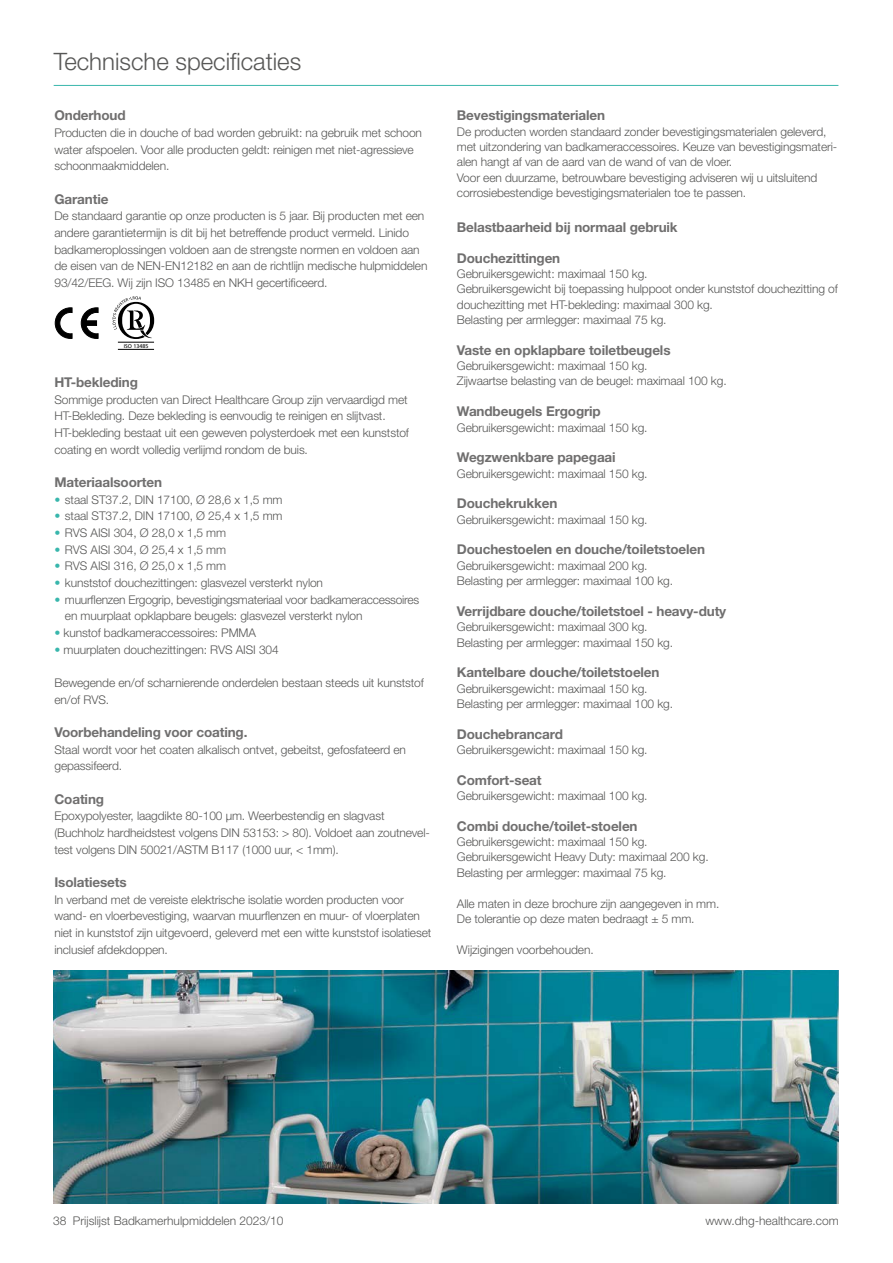
<style>
.page{position:relative;width:893px;height:1263px;background:#fff}
.page>*{position:absolute;margin:0;border:0;box-sizing:border-box;transform-origin:0 0}
.t1{font:300 24px "Helvetica Neue LT Std";color:#575756}
.t2{font:700 13.5px "Helvetica Neue LT Std";letter-spacing:-.01em;color:#706f6f}
.t3{font:300 12px/16.6px "Helvetica Neue LT Std";letter-spacing:-.01em;color:#575756}
.t4{font:5.4px "Frutiger";color:#000}
.s1{color:#38b6ac}
</style>
<div class="page">
<hr style="left:54px;top:85px;width:784px;height:1px;background:#38b6ac">
<img style="left:53px;top:971px;width:785px;height:232px">
<svg style="left:55px;top:308px;width:17px;height:30px"></svg>
<svg style="left:81px;top:308px;width:17px;height:30px"></svg>
<svg style="left:112px;top:296px;width:42px;height:43px"></svg>
<hr style="left:118px;top:342px;width:36px;height:1px;background:#000">
<hr style="left:118px;top:349px;width:36px;height:1px;background:#000">
<h1 class="t1" style="left:54px;top:47px;width:249px">Technische specificaties</h1>
<p class="t2" style="left:54px;top:107px;width:73px">Onderhoud</p>
<p class="t3" style="left:54px;top:124px;width:369px">Producten die in douche of bad worden gebruikt: na gebruik met schoon water afspoelen. Voor alle producten geldt: reinigen met niet-agressieve schoonmaakmiddelen.</p>
<p class="t2" style="left:54px;top:191px;width:56px">Garantie</p>
<p class="t3" style="left:54px;top:207px;width:375px">De standaard garantie op onze producten is 5 jaar. Bij producten met een andere garantietermijn is dit bij het betreffende product vermeld. Linido badkameroplossingen voldoen aan de strengste normen en voldoen aan de eisen van de NEN-EN12182 en aan de richtlijn medische hulpmiddelen 93/42/EEG. Wij zijn ISO 13485 en NKH gecertificeerd.</p>
<p class="t4" style="left:124px;top:342px;width:26px">ISO 13485</p>
<p class="t2" style="left:54px;top:374px;width:85px">HT-bekleding</p>
<p class="t3" style="left:54px;top:391px;width:356px">Sommige producten van Direct Healthcare Group zijn vervaardigd met HT-Bekleding. Deze bekleding is eenvoudig te reinigen en slijtvast.<br>HT-bekleding bestaat uit een geweven polysterdoek met een kunststof coating en wordt volledig verlijmd rondom de buis.</p>
<p class="t2" style="left:54px;top:474px;width:109px">Materiaalsoorten</p>
<p class="t3" style="left:54px;top:491px;width:230px"><span class="s1">•</span> staal ST37.2, DIN 17100, Ø 28,6 x 1,5 mm</p>
<p class="t3" style="left:54px;top:507px;width:230px"><span class="s1">•</span> staal ST37.2, DIN 17100, Ø 25,4 x 1,5 mm</p>
<p class="t3" style="left:54px;top:524px;width:173px"><span class="s1">•</span> RVS AISI 304, Ø 28,0 x 1,5 mm</p>
<p class="t3" style="left:54px;top:541px;width:173px"><span class="s1">•</span> RVS AISI 304, Ø 25,4 x 1,5 mm</p>
<p class="t3" style="left:54px;top:557px;width:173px"><span class="s1">•</span> RVS AISI 316, Ø 25,0 x 1,5 mm</p>
<p class="t3" style="left:54px;top:574px;width:270px"><span class="s1">•</span> kunststof douchezittingen: glasvezel versterkt nylon</p>
<p class="t3" style="left:65px;top:591px;width:356px;text-indent:-10px"><span class="s1">•</span> muurflenzen Ergogrip, bevestigingsmateriaal voor badkameraccessoires en muurplaat opklapbare beugels: glasvezel versterkt nylon</p>
<p class="t3" style="left:54px;top:624px;width:203px"><span class="s1">•</span> kunstof badkameraccessoires: PMMA</p>
<p class="t3" style="left:54px;top:641px;width:226px"><span class="s1">•</span> muurplaten douchezittingen: RVS AISI 304</p>
<p class="t3" style="left:54px;top:674px;width:371px">Bewegende en/of scharnierende onderdelen bestaan steeds uit kunststof en/of RVS.</p>
<p class="t2" style="left:54px;top:724px;width:194px">Voorbehandeling voor coating.</p>
<p class="t3" style="left:54px;top:741px;width:353px">Staal wordt voor het coaten alkalisch ontvet, gebeitst, gefosfateerd en gepassifeerd.</p>
<p class="t2" style="left:54px;top:790px;width:51px">Coating</p>
<p class="t3" style="left:54px;top:807px;width:377px">Epoxypolyester, laagdikte 80-100 µm. Weerbestendig en slagvast (Buchholz hardheidstest volgens DIN 53153: &gt; 80). Voldoet aan zoutnevel&shy;test volgens DIN 50021/ASTM B117 (1000 uur, &lt; 1mm).</p>
<p class="t2" style="left:54px;top:874px;width:74px">Isolatiesets</p>
<p class="t3" style="left:54px;top:891px;width:378px">In verband met de vereiste elektrische isolatie worden producten voor wand- en vloerbevestiging, waarvan muurflenzen en muur- of vloerplaten niet in kunststof zijn uitgevoerd, geleverd met een witte kunststof isolatieset inclusief afdekdoppen.</p>
<p class="t2" style="left:457px;top:107px;width:150px">Bevestigingsmaterialen</p>
<p class="t3" style="left:457px;top:123px;width:382px;line-height:15.3px">De producten worden standaard zonder bevestigingsmaterialen geleverd, met uitzondering van badkameraccessoires. Keuze van bevestigingsmateri&shy;alen hangt af van de aard van de wand of van de vloer.<br>Voor een duurzame, betrouwbare bevestiging adviseren wij u uitsluitend corrosiebestendige bevestigingsmaterialen toe te passen.</p>
<p class="t2" style="left:457px;top:219px;width:222px">Belastbaarheid bij normaal gebruik</p>
<p class="t2" style="left:457px;top:249px;width:105px">Douchezittingen</p>
<p class="t3" style="left:457px;top:266px;width:382px;line-height:15.3px">Gebruikersgewicht: maximaal 150 kg.<br>Gebruikersgewicht bij toepassing hulppoot onder kunststof douchezitting of douchezitting met HT-bekleding: maximaal 300 kg.<br>Belasting per armlegger: maximaal 75 kg.</p>
<p class="t2" style="left:457px;top:342px;width:215px">Vaste en opklapbare toiletbeugels</p>
<p class="t3" style="left:457px;top:358px;width:271px;line-height:15.3px">Gebruikersgewicht: maximaal 150 kg.<br>Zijwaartse belasting van de beugel: maximaal 100 kg.</p>
<p class="t2" style="left:457px;top:403px;width:145px">Wandbeugels Ergogrip</p>
<p class="t3" style="left:457px;top:419px;width:192px">Gebruikersgewicht: maximaal 150 kg.</p>
<p class="t2" style="left:457px;top:449px;width:160px">Wegzwenkbare papegaai</p>
<p class="t3" style="left:457px;top:465px;width:192px">Gebruikersgewicht: maximaal 150 kg.</p>
<p class="t2" style="left:457px;top:495px;width:102px">Douchekrukken</p>
<p class="t3" style="left:457px;top:511px;width:192px">Gebruikersgewicht: maximaal 150 kg.</p>
<p class="t2" style="left:457px;top:541px;width:250px">Douchestoelen en douche/toiletstoelen</p>
<p class="t3" style="left:457px;top:558px;width:218px;line-height:15.3px">Gebruikersgewicht: maximaal 200 kg.<br>Belasting per armlegger: maximaal 100 kg.</p>
<p class="t2" style="left:457px;top:603px;width:271px">Verrijdbare douche/toiletstoel - heavy-duty</p>
<p class="t3" style="left:457px;top:619px;width:218px;line-height:15.3px">Gebruikersgewicht: maximaal 300 kg.<br>Belasting per armlegger: maximaal 150 kg.</p>
<p class="t2" style="left:457px;top:664px;width:204px">Kantelbare douche/toiletstoelen</p>
<p class="t3" style="left:457px;top:680px;width:218px;line-height:15.3px">Gebruikersgewicht: maximaal 150 kg.<br>Belasting per armlegger: maximaal 100 kg.</p>
<p class="t2" style="left:457px;top:725px;width:108px">Douchebrancard</p>
<p class="t3" style="left:457px;top:741px;width:192px">Gebruikersgewicht: maximaal 150 kg.</p>
<p class="t2" style="left:457px;top:771px;width:86px">Comfort-seat</p>
<p class="t3" style="left:457px;top:787px;width:192px">Gebruikersgewicht: maximaal 100 kg.</p>
<p class="t2" style="left:457px;top:818px;width:182px">Combi douche/toilet-stoelen</p>
<p class="t3" style="left:457px;top:834px;width:253px;line-height:15.3px">Gebruikersgewicht: maximaal 150 kg.<br>Gebruikersgewicht Heavy Duty: maximaal 200 kg.<br>Belasting per armlegger: maximaal 75 kg.</p>
<p class="t3" style="left:457px;top:895px;width:264px;line-height:15.3px">Alle maten in deze brochure zijn aangegeven in mm.<br>De tolerantie op deze maten bedraagt ± 5 mm.</p>
<p class="t3" style="left:457px;top:941px;width:138px">Wijzigingen voorbehouden.</p>
<p class="t3" style="left:53px;top:1212px;width:232px">38 Prijslijst Badkamerhulpmiddelen 2023/10</p>
<p class="t3" style="left:705px;top:1212px;width:135px">www.dhg-healthcare.com</p>
</div>
